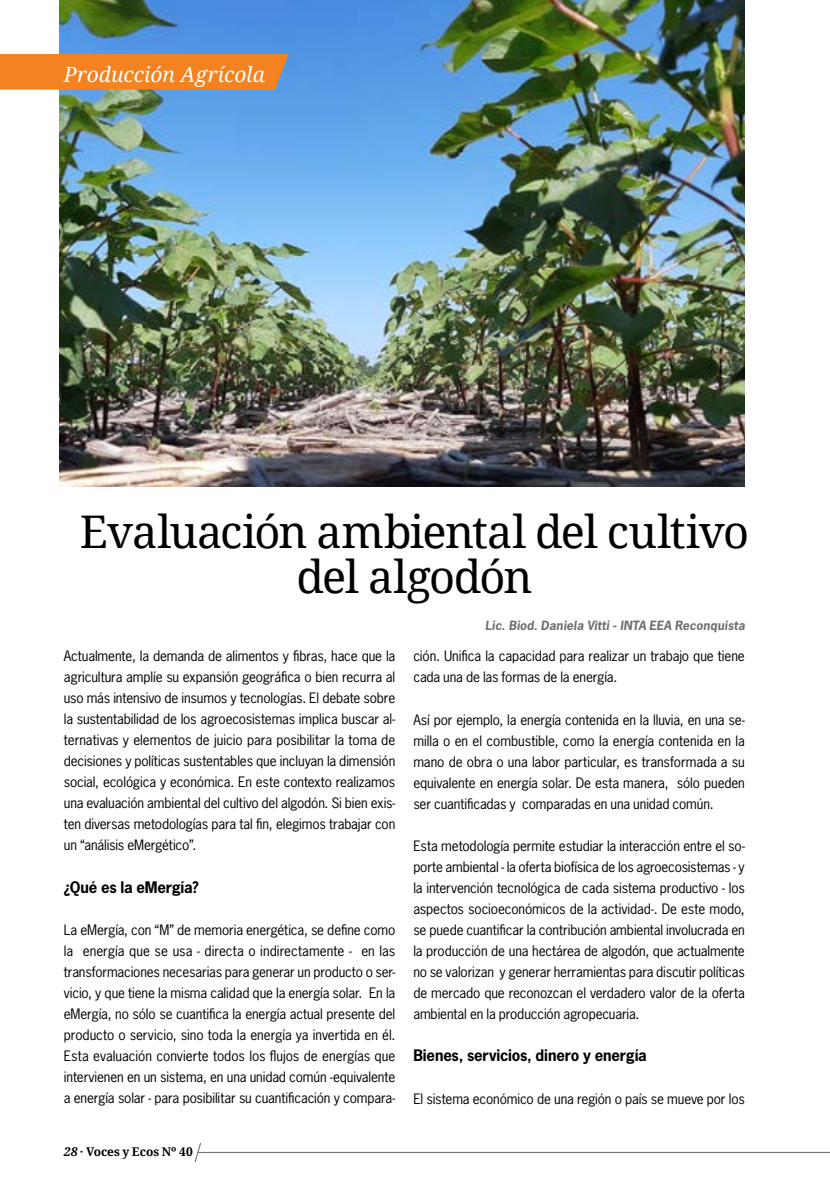
<style>
.page{position:relative;width:830px;height:1191px;background:#fff}
.page>*{position:absolute;margin:0;border:0;box-sizing:border-box;transform-origin:0 0}
.t1{font:45px/45px "Droid Serif";letter-spacing:-.03em;color:#000;text-align:center}
.t2{font:italic 21px "Droid Serif";color:#fff}
.t3{font:700 15px "News Gothic Std";letter-spacing:-.01em;color:#000}
.t4{font:13.5px/21px "News Gothic Std";letter-spacing:-.01em;color:#000;text-align:justify}
.t5{font:italic 700 12px "News Gothic Std";letter-spacing:.01em;color:#6d6e71}
.t6{font:700 12px "Droid Serif";letter-spacing:-.005em;color:#000}
.s1{font-style:italic}
</style>
<div class="page">
<hr style="left:198px;top:1151px;width:631px;height:2px;background:#6d6e71">
<svg style="left:194px;top:1143px;width:8px;height:19px"></svg>
<img style="left:60px;top:0;width:684px;height:486px">
<div style="left:0;top:54px;width:288px;height:36px;background:#f58220"></div>
<h2 class="t2" style="left:64px;top:62px;width:202px">Producción Agrícola</h2>
<h1 class="t1" style="left:80px;top:510px;width:670px">Evaluación ambiental del cultivo del algodón</h1>
<p class="t4" style="left:64px;top:645px;width:333px">Actualmente, la demanda de alimentos y fibras, hace que la agricultura amplíe su expansión geográfica o bien recurra al uso más intensivo de insumos y tecnologías. El debate sobre la sustentabilidad de los agroecosistemas implica buscar al&shy;ternativas y elementos de juicio para posibilitar la toma de decisiones y políticas sustentables que incluyan la dimensión social, ecológica y económica. En este contexto realizamos una evaluación ambiental del cultivo del algodón. Si bien exis&shy;ten diversas metodologías para tal fin, elegimos trabajar con un “análisis eMergético”.</p>
<p class="t3" style="left:64px;top:877px;width:136px">¿Qué es la eMergía?</p>
<p class="t4" style="left:64px;top:919px;width:333px">La eMergía, con “M” de memoria energética, se define como la energía que se usa - directa o indirectamente - en las transformaciones necesarias para generar un producto o ser&shy;vicio, y que tiene la misma calidad que la energía solar. En la eMergía, no sólo se cuantifica la energía actual presente del producto o servicio, sino toda la energía ya invertida en él.<br>Esta evaluación convierte todos los flujos de energías que intervienen en un sistema, en una unidad común -equivalente a energía solar - para posibilitar su cuantificación y compara-</p>
<p class="t6" style="left:64px;top:1145px;width:130px"><span class="s1">28</span> · Voces y Ecos Nº 40</p>
<p class="t5" style="left:485px;top:617px;width:261px">Lic. Biod. Daniela Vitti - INTA EEA Reconquista</p>
<p class="t4" style="left:413px;top:645px;width:333px">ción. Unifica la capacidad para realizar un trabajo que tiene cada una de las formas de la energía.</p>
<p class="t4" style="left:413px;top:709px;width:333px">Así por ejemplo, la energía contenida en la lluvia, en una se&shy;milla o en el combustible, como la energía contenida en la mano de obra o una labor particular, es transformada a su equivalente en energía solar. De esta manera, sólo pueden ser cuantificadas y comparadas en una unidad común.</p>
<p class="t4" style="left:413px;top:835px;width:333px">Esta metodología permite estudiar la interacción entre el so&shy;porte ambiental - la oferta biofísica de los agroecosistemas - y la intervención tecnológica de cada sistema productivo - los aspectos socioeconómicos de la actividad-. De este modo, se puede cuantificar la contribución ambiental involucrada en la producción de una hectárea de algodón, que actualmente no se valorizan y generar herramientas para discutir políticas de mercado que reconozcan el verdadero valor de la oferta ambiental en la producción agropecuaria.</p>
<p class="t3" style="left:413px;top:1045px;width:235px">Bienes, servicios, dinero y energía</p>
<p class="t4" style="left:413px;top:1087px;width:333px">El sistema económico de una región o país se mueve por los</p>
</div>
